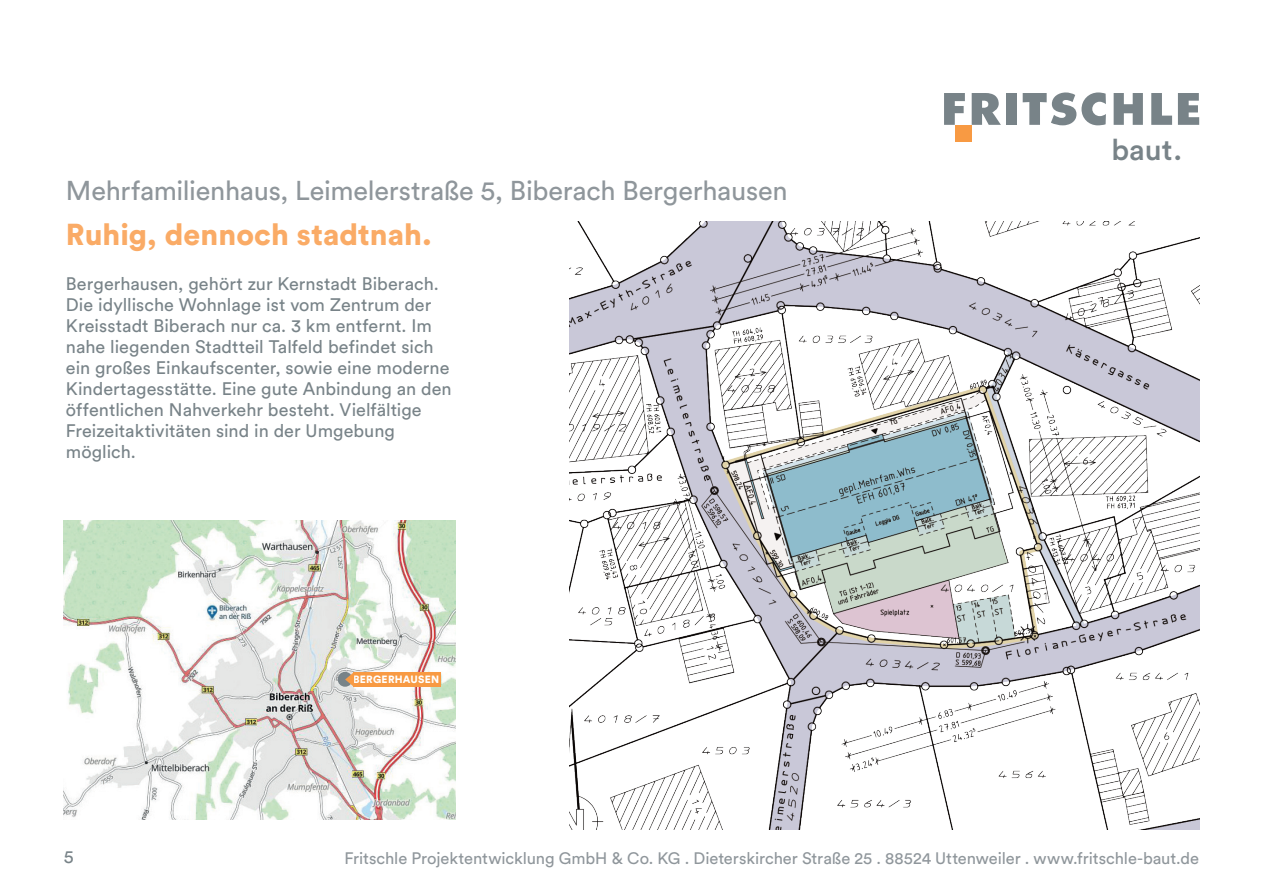
<style>
.page{position:relative;width:1263px;height:893px;background:#fff}
.page>*{position:absolute;margin:0;border:0;box-sizing:border-box;transform-origin:0 0}
.t1{font:900 30px "Circular Std";color:#faab66}
.t2{font:500 29.4px "Circular Std";color:#788388}
.t3{font:27px "Circular Std";letter-spacing:-.01em;color:#8f969b}
.t4{font:18px/21px "Circular Std";color:#788388}
.t5{font:16.5px "Circular Std";letter-spacing:-.005em;color:#8f969b}
.t6{font:900 10.5px "Circular Std";letter-spacing:.025em;color:#fff}
</style>
<div class="page">
<svg style="left:944px;top:93px;width:21px;height:32px"></svg>
<svg style="left:972px;top:93px;width:29px;height:32px"></svg>
<div style="left:1006px;top:93px;width:11px;height:32px;background:#788388"></div>
<svg style="left:1023px;top:92px;width:83px;height:33px"></svg>
<svg style="left:1114px;top:93px;width:29px;height:32px"></svg>
<svg style="left:1151px;top:93px;width:21px;height:32px"></svg>
<svg style="left:1178px;top:93px;width:21px;height:32px"></svg>
<div style="left:955px;top:125px;width:17px;height:17px;background:#f89a43"></div>
<img style="left:570px;top:221px;width:629px;height:608px">
<img style="left:64px;top:520px;width:391px;height:299px">
<div style="left:338px;top:673px;width:14px;height:13px;background:#788388;border-radius:50%"></div>
<div style="left:338px;top:672px;width:14px;height:15px;border:2px solid #788388;border-radius:50%"></div>
<div style="left:353px;top:672px;width:88px;height:15px;background:#f89a43"></div>
<svg style="left:345px;top:672px;width:8px;height:15px"></svg>
<h3 class="t3" style="left:66px;top:175px;width:723px">Mehrfamilienhaus, Leimelerstraße 5, Biberach Bergerhausen</h3>
<h1 class="t1" style="left:66px;top:215px;width:367px">Ruhig, dennoch stadtnah.</h1>
<p class="t4" style="left:66px;top:273px;width:387px">Bergerhausen, gehört zur Kernstadt Biberach.<br>Die idyllische Wohnlage ist vom Zentrum der Kreisstadt Biberach nur ca. 3 km entfernt. Im nahe liegenden Stadtteil Talfeld befindet sich ein großes Einkaufscenter, sowie eine moderne Kindertagesstätte. Eine gute Anbindung an den öffentlichen Nahverkehr besteht. Vielfältige Freizeitaktivitäten sind in der Umgebung möglich.</p>
<p class="t6" style="left:353px;top:673px;width:88px">BERGERHAUSEN</p>
<h2 class="t2" style="left:1111px;top:132px;width:72px">baut.</h2>
<p class="t4" style="left:64px;top:846px;width:11px">5</p>
<p class="t5" style="left:344px;top:848px;width:856px">Fritschle Projektentwicklung GmbH &amp; Co. KG . Dieterskircher Straße 25 . 88524 Uttenweiler . www.fritschle-baut.de</p>
</div>
